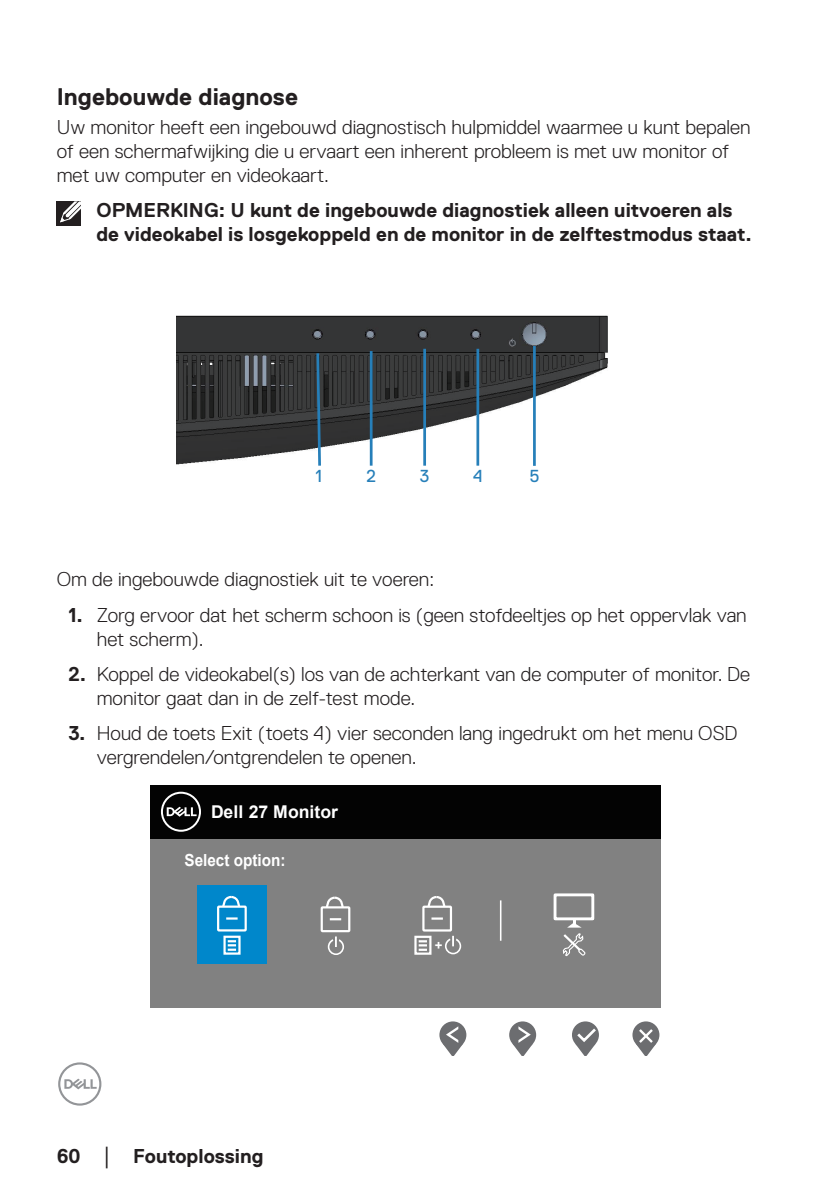
<style>
.page{position:relative;width:840px;height:1191px;background:#fff}
.page>*{position:absolute;margin:0;border:0;box-sizing:border-box;transform-origin:0 0}
.Head2{font:700 24px "Dell Replica";color:#231f20}
.text{font:300 20px/24px "Dell Replica";color:#231f20}
.text-2{font:700 20px/24px "Dell Replica";color:#231f20}
.Paragraph{font:300 20px "Dell Replica";color:#231f20}
.t1{font:700 17.6px "Arial";color:#fff}
.t2{font:17.4px "Dell Replica";color:#267fb9}
.t3{font:700 16.6px "Arial";color:#fff;scale:.92 1}
.t4{font:700 13.2px "Arial";color:#fff}
.s1{font-weight:700}
.s2{font-family:"Times New Roman";font-weight:400;font-size:18px}
</style>
<div class="page">
<svg style="left:58px;top:1062px;width:43px;height:43px"></svg>
<div style="left:57px;top:201px;width:24px;height:25px;background:#231f20"></div>
<svg style="left:60px;top:201px;width:21px;height:22px"></svg>
<img style="left:176px;top:315px;width:432px;height:151px">
<hr style="left:369px;top:351px;width:3px;height:114px;background:#267fb9">
<hr style="left:423px;top:349px;width:3px;height:116px;background:#267fb9">
<hr style="left:476px;top:349px;width:3px;height:116px;background:#267fb9">
<svg style="left:315px;top:350px;width:7px;height:116px"></svg>
<hr style="left:532px;top:346px;width:3px;height:120px;background:#267fb9">
<div style="left:150px;top:839px;width:510px;height:168px;background:#818181"></div>
<div style="left:150px;top:785px;width:510px;height:54px;background:#030303"></div>
<svg style="left:161px;top:791px;width:40px;height:40px"></svg>
<div style="left:320px;top:906px;width:30px;height:26px;border:2px solid #fff"></div>
<svg style="left:329px;top:918px;width:12px;height:2px"></svg>
<svg style="left:324px;top:896px;width:20px;height:13px"></svg>
<svg style="left:327px;top:936px;width:17px;height:19px"></svg>
<div style="left:422px;top:905px;width:30px;height:26px;border:2px solid #fff"></div>
<svg style="left:431px;top:917px;width:11px;height:2px"></svg>
<svg style="left:426px;top:896px;width:20px;height:12px"></svg>
<div style="left:414px;top:935px;width:17px;height:19px;border:2px solid #fff"></div>
<svg style="left:418px;top:940px;width:8px;height:11px"></svg>
<svg style="left:445px;top:935px;width:16px;height:19px"></svg>
<div style="left:196px;top:885px;width:70px;height:79px;background:#0087cb"></div>
<div style="left:217px;top:905px;width:30px;height:26px;border:2px solid #fff"></div>
<svg style="left:226px;top:917px;width:11px;height:2px"></svg>
<svg style="left:221px;top:895px;width:20px;height:13px"></svg>
<div style="left:223px;top:935px;width:17px;height:19px;border:2px solid #fff"></div>
<svg style="left:228px;top:940px;width:8px;height:10px"></svg>
<svg style="left:439px;top:1021px;width:27px;height:27px"></svg>
<div style="left:509px;top:1021px;width:27px;height:27px;background:#6c6d70;border-radius:50%"></div>
<svg style="left:442px;top:1026px;width:21px;height:30px"></svg>
<svg style="left:571px;top:1021px;width:27px;height:27px"></svg>
<svg style="left:574px;top:1025px;width:24px;height:31px"></svg>
<svg style="left:632px;top:1021px;width:27px;height:27px"></svg>
<hr style="left:499px;top:900px;width:2px;height:40px;background:#fff">
<svg style="left:635px;top:1026px;width:21px;height:30px"></svg>
<svg style="left:512px;top:1026px;width:20px;height:30px"></svg>
<div style="left:553px;top:893px;width:41px;height:27px;border:3px solid #fff"></div>
<svg style="left:562px;top:920px;width:24px;height:37px"></svg>
<p class="Head2" style="left:57px;top:84px;width:242px">Ingebouwde diagnose</p>
<p class="text" style="left:57px;top:115px;width:694px">Uw monitor heeft een ingebouwd diagnostisch hulpmiddel waarmee u kunt bepalen of een schermafwijking die u ervaart een inherent probleem is met uw monitor of met uw computer en videokaart.</p>
<p class="text-2" style="left:96px;top:198px;width:656px">OPMERKING: U kunt de ingebouwde diagnostiek alleen uitvoeren als de videokabel is losgekoppeld en de monitor in de zelftestmodus staat.</p>
<p class="t2" style="left:315px;top:466px;width:8px">1</p>
<p class="t2" style="left:366px;top:466px;width:11px">2</p>
<p class="t2" style="left:419px;top:466px;width:11px">3</p>
<p class="t2" style="left:473px;top:466px;width:11px">4</p>
<p class="t2" style="left:529px;top:466px;width:12px">5</p>
<p class="Paragraph" style="left:57px;top:568px;width:378px">Om de ingebouwde diagnostiek uit te voeren:</p>
<p class="text" style="left:97px;top:603px;width:651px;text-indent:-28px"><span class="s1">1.</span> Zorg ervoor dat het scherm schoon is (geen stofdeeltjes op het oppervlak van het scherm).</p>
<p class="text" style="left:97px;top:662px;width:654px;text-indent:-28px"><span class="s1">2.</span> Koppel de videokabel(s) los van de achterkant van de computer of monitor. De monitor gaat dan in de zelf-test mode.</p>
<p class="text" style="left:97px;top:721px;width:641px;text-indent:-28px"><span class="s1">3.</span> Houd de toets Exit (toets 4) vier seconden lang ingedrukt om het menu OSD vergrendelen/ontgrendelen te openen.</p>
<p class="t1" style="left:211px;top:799px;width:128px">Dell 27 Monitor</p>
<p class="t3" style="left:184px;top:848px;width:111px">Select option:</p>
<p class="text-2" style="left:57px;top:1143px;width:208px">60 <span class="s2">│</span> Foutoplossing</p>
<p class="t4" style="left:434px;top:935px;width:9px">+</p>
</div>
